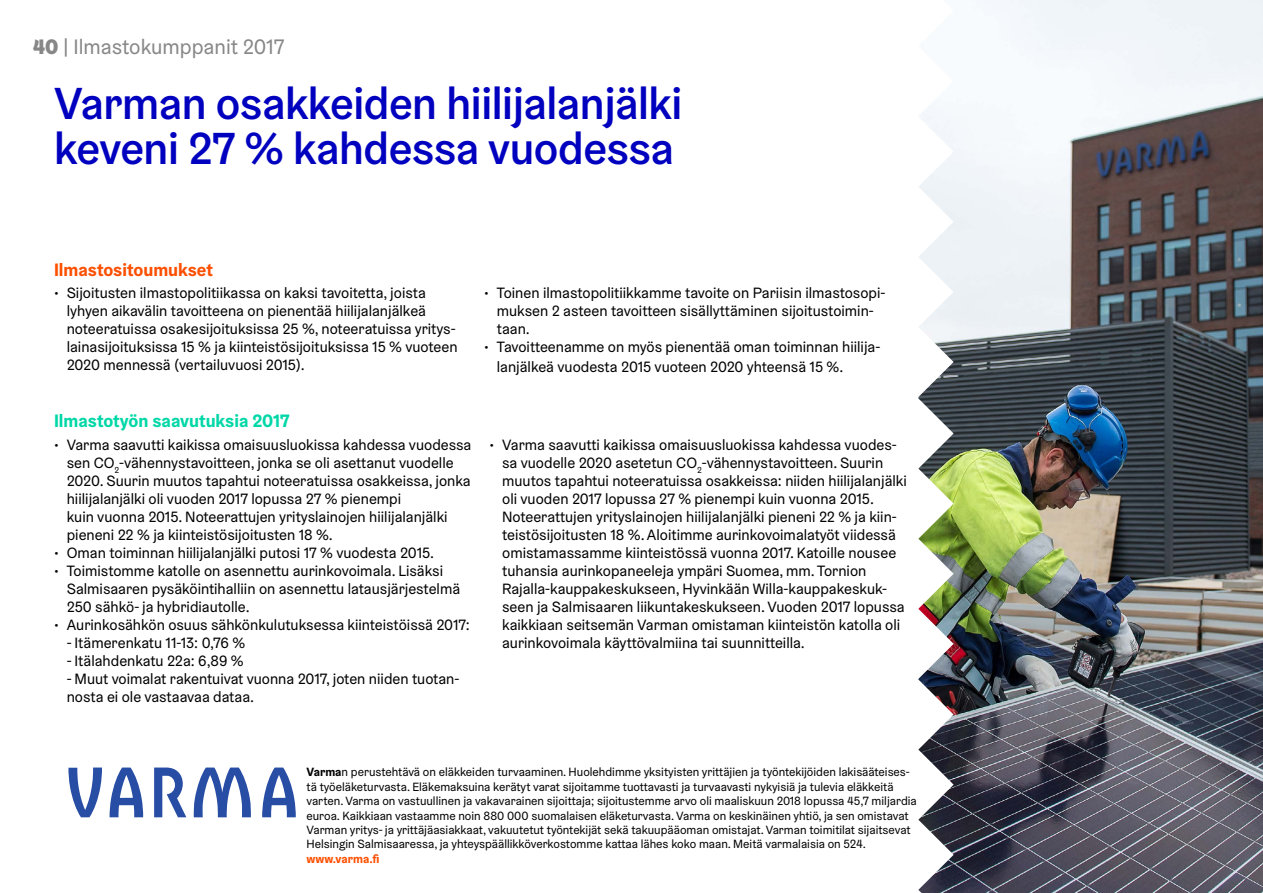
<style>
.page{position:relative;width:1263px;height:893px;background:#fff}
.page>*{position:absolute;margin:0;border:0;box-sizing:border-box;transform-origin:0 0}
.t1{font:500 45px/45px "Helsinki Grotesk";letter-spacing:-.01em;color:#0000bf}
.t2{font:21px "Helsinki Grotesk";color:#878787}
.t3{font:700 18px "Helsinki Grotesk";color:#00d7a7}
.t4{font:700 18px "Helsinki Grotesk";color:#fd4f00}
.t5{font:15px/18px "Helsinki Grotesk";color:#000}
.t6{font:12px/14.4px "Helsinki Grotesk";color:#000}
.t7{font:700 12px "Helsinki Grotesk";color:#fd4f00}
.t8{font:8.7px "Helsinki Grotesk";color:#000}
.s1{font-weight:900}
.s2{font-weight:700}
</style>
<div class="page">
<img style="left:954px;top:0;width:309px;height:893px">
<img style="left:918px;top:397px;width:36px;height:278px">
<img style="left:918px;top:675px;width:36px;height:218px">
<svg style="left:918px;top:113px;width:36px;height:284px"></svg>
<svg style="left:68px;top:767px;width:34px;height:50px"></svg>
<svg style="left:194px;top:767px;width:57px;height:50px"></svg>
<svg style="left:154px;top:767px;width:32px;height:50px"></svg>
<svg style="left:109px;top:767px;width:34px;height:50px"></svg>
<svg style="left:262px;top:767px;width:34px;height:50px"></svg>
<h2 class="t2" style="left:33px;top:33px;width:253px"><span class="s1">40</span> | Ilmastokumppanit 2017</h2>
<h1 class="t1" style="left:54px;top:80px;width:630px">Varman osakkeiden hiilijalanjälki keveni 27 % kahdessa vuodessa</h1>
<p class="t4" style="left:54px;top:258px;width:160px">Ilmastositoumukset</p>
<p class="t5" style="left:54px;top:284px;width:6px">•</p>
<p class="t5" style="left:67px;top:284px;width:361px">Sijoitusten ilmastopolitiikassa on kaksi tavoitetta, joista</p>
<p class="t5" style="left:484px;top:284px;width:6px">•</p>
<p class="t5" style="left:497px;top:284px;width:390px">Toinen ilmastopolitiikkamme tavoite on Pariisin ilmastosopi-</p>
<p class="t5" style="left:67px;top:302px;width:361px">lyhyen aikavälin tavoitteena on pienentää hiilijalanjälkeä</p>
<p class="t5" style="left:67px;top:338px;width:392px">lainasijoituksissa 15 % ja kiinteistösijoituksissa 15 % vuoteen</p>
<p class="t5" style="left:67px;top:320px;width:390px">noteeratuissa osakesijoituksissa 25 %, noteeratuissa yritys-</p>
<p class="t5" style="left:67px;top:356px;width:240px">2020 mennessä (vertailuvuosi 2015 .(</p>
<p class="t5" style="left:484px;top:338px;width:6px">•</p>
<p class="t5" style="left:497px;top:302px;width:378px">muksen 2 asteen tavoitteen sisällyttäminen sijoitustoimin-</p>
<p class="t5" style="left:497px;top:320px;width:35px">taan.</p>
<p class="t5" style="left:497px;top:338px;width:385px">Tavoitteenamme on myös pienentää oman toiminnan hiilija-</p>
<p class="t5" style="left:497px;top:357px;width:348px">lanjälkeä vuodesta 2015 vuoteen 2020 yhteensä 15 %.</p>
<p class="t3" style="left:54px;top:409px;width:237px">Ilmastotyön saavutuksia 2017</p>
<p class="t5" style="left:54px;top:436px;width:6px">•</p>
<p class="t5" style="left:54px;top:544px;width:6px">•</p>
<p class="t5" style="left:54px;top:562px;width:6px">•</p>
<p class="t5" style="left:54px;top:616px;width:6px">•</p>
<p class="t5" style="left:67px;top:436px;width:406px">Varma saavutti kaikissa omaisuusluokissa kahdessa vuodessa</p>
<p class="t5" style="left:67px;top:454px;width:388px">sen CO -vähennystavoitteen jonka se oli asettanut vuodelle</p>
<p class="t5" style="left:67px;top:454px;width:405px;text-indent:184px">,<br>2020. Suurin muutos tapahtui noteeratuissa osakkeissa, jonka hiilijalanjälki oli vuoden 2017 lopussa 27 % pienempi<br>kuin vuonna 2015. Noteerattujen yrityslainojen hiilijalanjälki pieneni 22 % ja kiinteistösijoitusten 18 %.<br>Oman toiminnan hiilijalanjälki putosi 17 % vuodesta 2015.</p>
<p class="t8" style="left:115px;top:465px;width:6px">2</p>
<p class="t5" style="left:67px;top:562px;width:378px">Toimistomme katolle on asennettu aurinkovoimala. Lisäksi</p>
<p class="t5" style="left:67px;top:580px;width:405px">Salmisaaren pysäköintihalliin on asennettu latausjärjestelmä<br>250 sähkö ja- hybridiautolle.<br>Aurinkosähkön osuus sähkönkulutuksessa kiinteistöissä 2017:</p>
<p class="t5" style="left:67px;top:634px;width:180px">- Itämerenkatu 11-13: 0,76 %</p>
<p class="t5" style="left:67px;top:652px;width:178px">- Itälahdenkatu 22 :a 6,89 %</p>
<p class="t5" style="left:67px;top:688px;width:189px">nosta ei ole vastaavaa dataa.</p>
<p class="t5" style="left:67px;top:670px;width:394px">- Muut voimalat rakentuivat vuonna 2017, joten niiden tuotan-</p>
<p class="t5" style="left:489px;top:436px;width:6px">•</p>
<p class="t5" style="left:502px;top:436px;width:396px">Varma saavutti kaikissa omaisuusluokissa kahdessa vuodes-</p>
<p class="t5" style="left:502px;top:454px;width:383px">sa vuodelle 2020 asetetun CO -vähennystavoitteen Suurin</p>
<p class="t5" style="left:502px;top:454px;width:406px;text-indent:331px">.<br>muutos tapahtui noteeratuissa osakkeissa: niiden hiilijalanjälki oli vuoden 2017 lopussa 27 % pienempi kuin vuonna 2015.</p>
<p class="t5" style="left:502px;top:526px;width:395px">teistösijoitusten 18 %.Aloitimme aurinkovoimalatyöt viidessä</p>
<p class="t8" style="left:697px;top:465px;width:6px">2</p>
<p class="t5" style="left:502px;top:508px;width:396px">Noteerattujen yrityslainojen hiilijalanjälki pieneni 22 % ja kiin-</p>
<p class="t5" style="left:502px;top:544px;width:395px">omistamassamme kiinteistössä vuonna 2017. Katoille nousee tuhansia aurinkopaneeleja ympäri Suomea, mm.Tornion</p>
<p class="t5" style="left:502px;top:598px;width:404px">seen ja Salmisaaren liikuntakeskukseen.Vuoden 2017 lopussa</p>
<p class="t5" style="left:502px;top:580px;width:387px">Rajalla-kauppakeskukseen, Hyvinkään Willa-kauppakeskuk-</p>
<p class="t5" style="left:502px;top:616px;width:400px">kaikkiaan seitsemän Varman omistaman kiinteistön katolla oli aurinkovoimala käyttövalmiina tai suunnitteilla.</p>
<p class="t6" style="left:306px;top:765px;width:605px"><span class="s2">Varma</span>n perustehtävä on eläkkeiden turvaaminen. Huolehdimme yksityisten yrittäjien ja työntekijöiden lakisääteises-</p>
<p class="t6" style="left:306px;top:794px;width:612px">varten.Varma on vastuullinen ja vakavarainen sijoittaja; sijoitustemme arvo oli maaliskuun 2018 lopussa 45,7 miljardia euroa. Kaikkiaan vastaamme noin 880 000 suomalaisen eläketurvasta.Varma on keskinäinen yhtiö ja, sen omistavat Varman yritys ja- yrittäjäasiakkaat, vakuutetut työntekijät sekä takuupääoman omistajat.Varman toimitilat sijaitsevat Helsingin Salmisaaressa ja, yhteyspäällikköverkostomme kattaa lähes koko maan. Meitä varmalaisia on 524.</p>
<p class="t7" style="left:306px;top:851px;width:74px">www.varma f i.</p>
<p class="t6" style="left:306px;top:779px;width:589px">tä työeläketurvasta. Eläkemaksuina kerätyt varat sijoitamme tuottavasti ja turvaavasti nykyisiä ja tulevia eläkkeitä</p>
</div>
